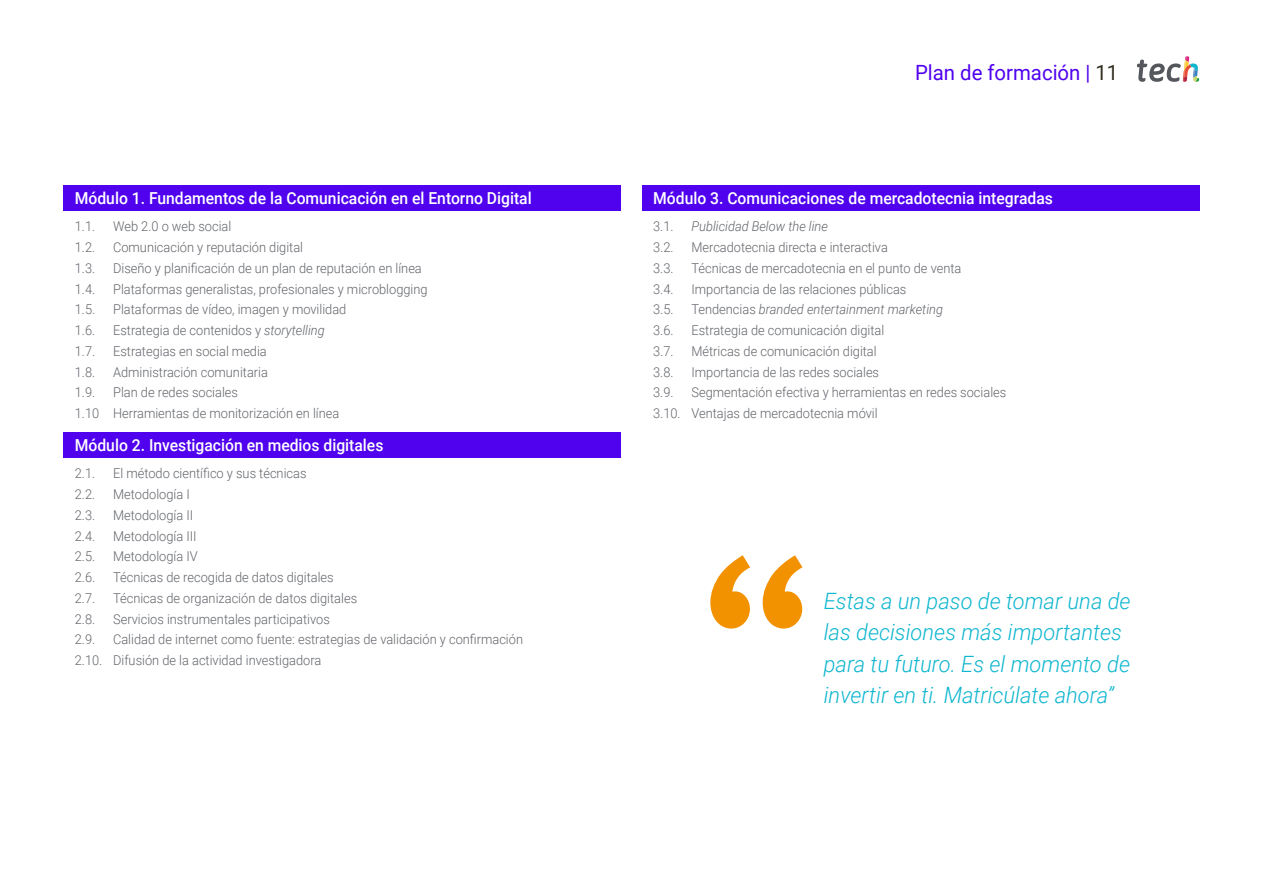
<style>
.page{position:relative;width:1263px;height:893px;background:#fff}
.page>*{position:absolute;margin:0;border:0;box-sizing:border-box;transform-origin:0 0}
.t1{font:italic 300 22.5px/31.5px "Roboto";color:#0fb6cf}
.t2{font:21px "Roboto";color:#5002ee}
.t3{font:500 16.5px "Roboto";color:#fff;scale:.95 1}
.t4{font:300 13.5px/20.7px "Roboto";color:#61646a;scale:.95 1}
.t5{font:italic 300 13.5px "Roboto";color:#61646a;scale:.95 1}
.s1{font-style:italic}
.s2{color:#312e20}
.s3{font-style:normal}
</style>
<div class="page">
<div style="left:64px;top:185px;width:557px;height:25px;background:#5002ee"></div>
<div style="left:64px;top:432px;width:557px;height:25px;background:#5002ee"></div>
<div style="left:642px;top:185px;width:557px;height:25px;background:#5002ee"></div>
<svg style="left:1137px;top:56px;width:62px;height:26px"></svg>
<svg style="left:710px;top:555px;width:92px;height:74px"></svg>
<p class="t3" style="left:75px;top:187px;width:482px">Módulo 1. Fundamentos de la Comunicación en el Entorno Digital</p>
<p class="t4" style="left:75px;top:216px;width:23px">1.1.</p>
<p class="t4" style="left:113px;top:216px;width:126px">Web 2.0 o web social</p>
<p class="t4" style="left:75px;top:236px;width:23px">1.2.</p>
<p class="t4" style="left:113px;top:236px;width:201px">Comunicación y reputación digital</p>
<p class="t4" style="left:75px;top:257px;width:23px">1.3.</p>
<p class="t4" style="left:113px;top:257px;width:326px">Diseño y planificación de un plan de reputación en línea</p>
<p class="t4" style="left:75px;top:278px;width:23px">1.4.</p>
<p class="t4" style="left:113px;top:278px;width:333px">Plataformas generalistas, profesionales y microblogging</p>
<p class="t4" style="left:75px;top:299px;width:23px">1.5.</p>
<p class="t4" style="left:113px;top:299px;width:247px">Plataformas de vídeo, imagen y movilidad</p>
<p class="t4" style="left:75px;top:319px;width:23px">1.6.</p>
<p class="t4" style="left:113px;top:319px;width:224px">Estrategia de contenidos y <span class="s1">storytelling</span></p>
<p class="t4" style="left:75px;top:340px;width:23px">1.7.</p>
<p class="t4" style="left:113px;top:340px;width:163px">Estrategias en social media</p>
<p class="t4" style="left:75px;top:361px;width:23px">1.8.</p>
<p class="t4" style="left:113px;top:361px;width:164px">Administración comunitaria</p>
<p class="t4" style="left:75px;top:382px;width:23px">1.9.</p>
<p class="t4" style="left:75px;top:382px;width:280px;text-indent:38px">Plan de redes sociales<br>1.10 Herramientas de monitorización en línea</p>
<p class="t3" style="left:75px;top:434px;width:326px">Módulo 2. Investigación en medios digitales</p>
<p class="t4" style="left:75px;top:463px;width:23px">2.1.</p>
<p class="t4" style="left:113px;top:463px;width:205px">El método científico y sus técnicas</p>
<p class="t4" style="left:75px;top:483px;width:23px">2.2.</p>
<p class="t4" style="left:113px;top:483px;width:82px">Metodología I</p>
<p class="t4" style="left:75px;top:504px;width:23px">2.3.</p>
<p class="t4" style="left:113px;top:504px;width:86px">Metodología II</p>
<p class="t4" style="left:75px;top:525px;width:23px">2.4.</p>
<p class="t4" style="left:113px;top:525px;width:89px">Metodología III</p>
<p class="t4" style="left:75px;top:546px;width:23px">2.5.</p>
<p class="t4" style="left:113px;top:546px;width:91px">Metodología IV</p>
<p class="t4" style="left:75px;top:566px;width:23px">2.6.</p>
<p class="t4" style="left:113px;top:566px;width:234px">Técnicas de recogida de datos digitales</p>
<p class="t4" style="left:75px;top:587px;width:23px">2.7.</p>
<p class="t4" style="left:113px;top:587px;width:258px">Técnicas de organización de datos digitales</p>
<p class="t4" style="left:75px;top:608px;width:23px">2.8.</p>
<p class="t4" style="left:113px;top:608px;width:230px">Servicios instrumentales participativos</p>
<p class="t4" style="left:75px;top:629px;width:23px">2.9.</p>
<p class="t4" style="left:75px;top:629px;width:473px;text-indent:38px">Calidad de internet como fuente: estrategias de validación y confirmación<br>2.10. Difusión de la actividad investigadora</p>
<h2 class="t2" style="left:915px;top:57px;width:205px">Plan de formación | <span class="s2">11</span></h2>
<p class="t3" style="left:653px;top:187px;width:422px">Módulo 3. Comunicaciones de mercadotecnia integradas</p>
<p class="t4" style="left:653px;top:216px;width:23px">3.1.</p>
<p class="t5" style="left:691px;top:217px;width:145px">Publicidad Below the line</p>
<p class="t4" style="left:653px;top:236px;width:23px">3.2.</p>
<p class="t4" style="left:691px;top:236px;width:208px">Mercadotecnia directa e interactiva</p>
<p class="t4" style="left:653px;top:257px;width:23px">3.3.</p>
<p class="t4" style="left:691px;top:257px;width:286px">Técnicas de mercadotecnia en el punto de venta</p>
<p class="t4" style="left:653px;top:278px;width:23px">3.4.</p>
<p class="t4" style="left:691px;top:278px;width:228px">Importancia de las relaciones públicas</p>
<p class="t4" style="left:653px;top:299px;width:23px">3.5.</p>
<p class="t5" style="left:691px;top:300px;width:266px"><span class="s3">Tendencias</span> branded entertainment marketing</p>
<p class="t4" style="left:653px;top:319px;width:23px">3.6.</p>
<p class="t4" style="left:691px;top:319px;width:204px">Estrategia de comunicación digital</p>
<p class="t4" style="left:653px;top:340px;width:23px">3.7.</p>
<p class="t4" style="left:691px;top:340px;width:197px">Métricas de comunicación digital</p>
<p class="t4" style="left:653px;top:361px;width:23px">3.8.</p>
<p class="t4" style="left:691px;top:361px;width:199px">Importancia de las redes sociales</p>
<p class="t4" style="left:653px;top:382px;width:23px">3.9.</p>
<p class="t4" style="left:653px;top:382px;width:373px;text-indent:38px">Segmentación efectiva y herramientas en redes sociales<br>3.10. Ventajas de mercadotecnia móvil</p>
<h1 class="t1" style="left:824px;top:584px;width:308px">Estas a un paso de tomar una de las decisiones más importantes para tu futuro. Es el momento de invertir en ti. Matricúlate ahora”</h1>
</div>
